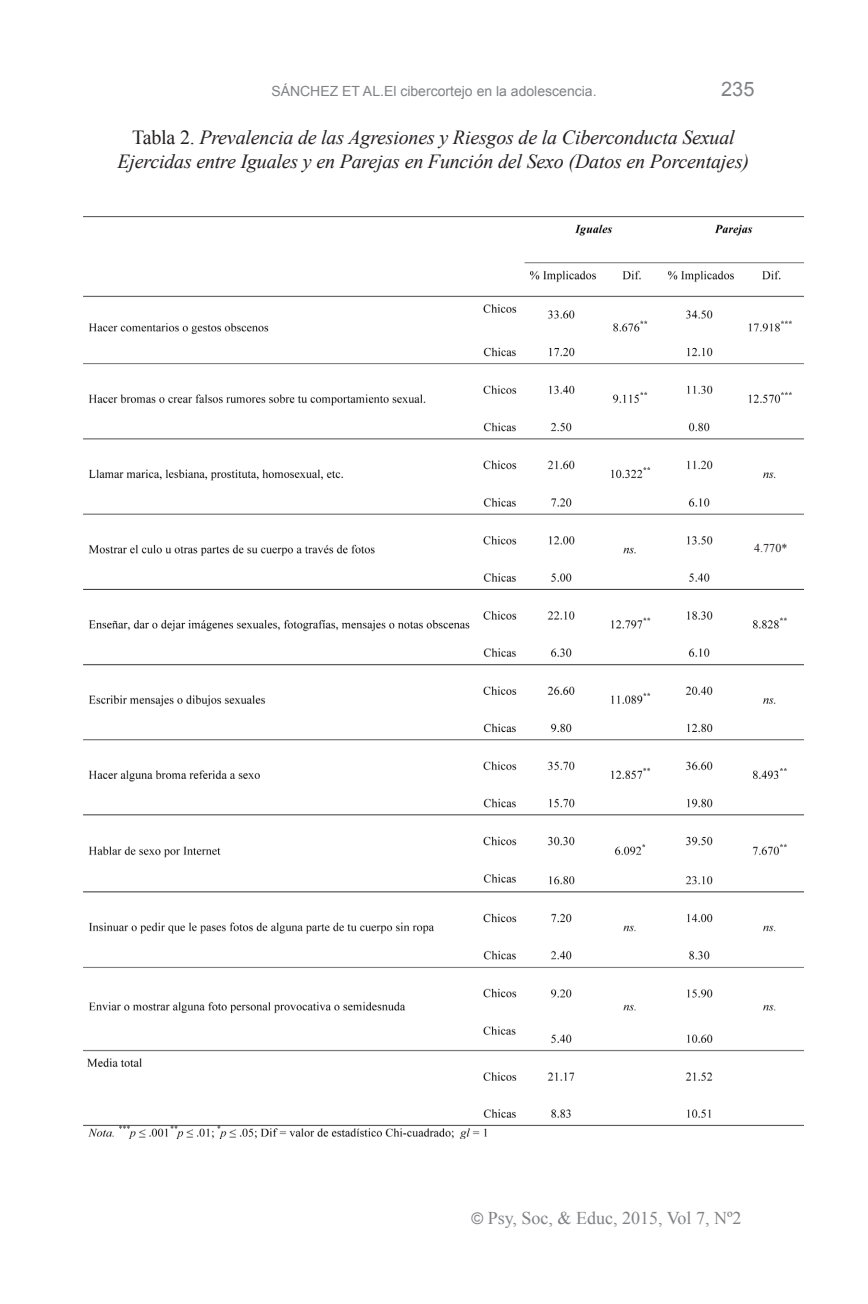
<style>
.page{position:relative;width:868px;height:1304px;background:#fff}
.page>*{position:absolute;margin:0;border:0;box-sizing:border-box;transform-origin:0 0}
.t1{font:italic 20px/24px "Times New Roman";letter-spacing:-.01em;color:#231f20;text-align:center}
.t2{font:20px "Arial";color:#808285}
.t3{font:18px "Times New Roman";color:#808285}
.t4{font:14px "Arial";color:#808285}
.t5{font:12px "Times New Roman";color:#231f20}
.s1{font-style:normal}
.s2{font-family:"Arial";font-size:16px}
</style>
<div class="page">
<img style="left:83px;top:216px;width:720px;height:923px">
<div style="left:751px;top:543px;width:38px;height:12px;background:#fff"></div>
<p class="t2" style="left:721px;top:76px;width:35px">235</p>
<p class="t4" style="left:271px;top:82px;width:326px">SÁNCHEZ ET AL.El cibercortejo en la adolescencia.</p>
<p class="t1" style="left:117px;top:125px;width:633px"><span class="s1">Tabla 2.</span> Prevalencia de las Agresiones y Riesgos de la Ciberconducta Sexual<br>Ejercidas entre Iguales y en Parejas en Función del Sexo (Datos en Porcentajes)</p>
<p class="t5" style="left:754px;top:540px;width:34px">4.770*</p>
<p class="t3" style="left:471px;top:1206px;width:271px"><span class="s2">©</span> Psy, Soc, &amp; Educ, 2015, Vol 7, Nº2</p>
</div>
